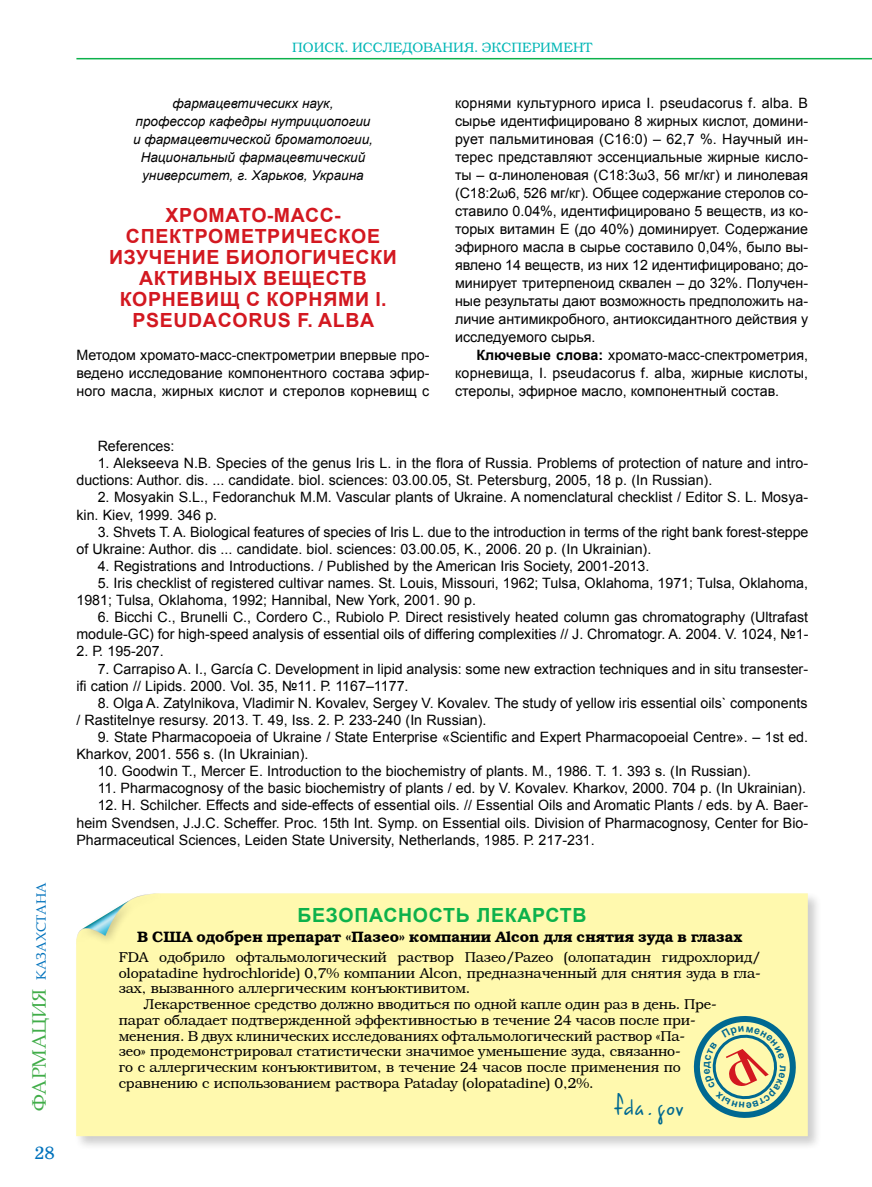
<style>
.page{position:relative;width:872px;height:1187px;background:#fff}
.page>*{position:absolute;margin:0;border:0;box-sizing:border-box;transform-origin:0 0}
.t1{font:22.5px "K Epsilon";color:#006991}
.t2{font:700 19.5px "Arial";letter-spacing:.035em;color:#d31820}
.t3{font:700 19.5px "Arial";color:#0db14b}
.t4{font:19.5px "Book Antiqua";color:#41ad49}
.t5{font:18px "DS School";color:#0072bc}
.t6{font:700 15px "K Bookman";color:#000}
.t7{font:14.25px/18px "Arial";color:#000}
.t8{font:14.25px "K Bookman";letter-spacing:-.01em;color:#000}
.t9{font:italic 13.5px/18px "Arial";color:#000;text-align:center}
.t10{font:13.5px "K Bookman";color:#00b6b5}
.t11{font:13.5px "Book Antiqua";color:#0072bc}
.s1{font-weight:700}
</style>
<div class="page">
<hr style="left:76px;top:58px;width:796px;height:1px;background:#0db14b">
<div style="left:74px;top:890px;width:748px;height:260px;background:#000;opacity:.2"></div>
<div style="left:76px;top:893px;width:731px;height:243px;background:#fff9ae"></div>
<div style="left:71px;top:888px;width:96px;height:67px;background:#000;opacity:.2"></div>
<svg style="left:76px;top:893px;width:83px;height:54px"></svg>
<svg style="left:690px;top:1012px;width:109px;height:109px"></svg>
<p class="t11" style="left:32px;top:979px;width:99px;rotate:-90deg">КАЗАХСТАНА</p>
<h2 class="t4" style="left:26px;top:1111px;width:124px;rotate:-90deg">ФАРМАЦИЯ</h2>
<p class="t5" style="left:34px;top:1142px;width:22px">28</p>
<p class="t10" style="left:292px;top:40px;width:301px">Поиск. исследования. эксперимент</p>
<p class="t9" style="left:133px;top:94px;width:241px">фармацевтичесикх наук,<br>профессор кафедры нутрициологии и фармацевтической броматологии,<br>Национальный фармацевтический университет, г. Харьков, Украина</p>
<h2 class="t2" style="left:166px;top:201px;width:177px">ХРОМАТО-МАСС-</h2>
<h2 class="t2" style="left:126px;top:222px;width:255px">СПЕКТРОМЕТРИЧЕСКОЕ</h2>
<h2 class="t2" style="left:109px;top:243px;width:289px">ИЗУЧЕНИЕ БИОЛОГИЧЕСКИ</h2>
<h2 class="t2" style="left:139px;top:264px;width:229px">АКТИВНЫХ ВЕЩЕСТВ</h2>
<h2 class="t2" style="left:120px;top:285px;width:268px">КОРНЕВИЩ С КОРНЯМИ I.</h2>
<h2 class="t2" style="left:132px;top:306px;width:29px">PSEUD</h2>
<h2 class="t2" style="left:203px;top:306px;width:31px">ACORUS</h2>
<h2 class="t2" style="left:297px;top:306px;width:79px">f. ALBA</h2>
<p class="t7" style="left:76px;top:346px;width:355px;text-align:justify">Методом хромато-масс-спектрометрии впервые про&shy;ведено исследование компонентного состава эфир&shy;ного масла, жирных кислот и стеролов корневищ с</p>
<p class="t7" style="left:455px;top:94px;width:355px;text-align:justify">корнями культурного ириса I. pseudacorus f. alba. В сырье идентифицировано 8 жирных кислот, домини&shy;рует пальмитиновая (С16:0) – 62,7 %. Научный ин&shy;терес представляют эссенциальные жирные кисло&shy;ты – α-линоленовая (С18:3ω3, 56 мг/кг) и линолевая (С18:2ω6, 526 мг/кг). Общее содержание стеролов со&shy;ставило 0.04%, идентифицировано 5 веществ, из ко&shy;торых витамин Е (до 40%) доминирует. Содержание эфирного масла в сырье составило 0,04%, было вы&shy;явлено 14 веществ, из них 12 идентифицировано; до&shy;минирует тритерпеноид сквален – до 32%. Получен&shy;ные результаты дают возможность предположить на&shy;личие антимикробного, антиоксидантного действия у исследуемого сырья.</p>
<p class="t7" style="left:455px;top:346px;width:354px;text-align:justify;text-indent:21px"><span class="s1">Ключевые слова:</span> хромато-масс-спектрометрия, корневища, I. pseudacorus f. alba, жирные кислоты, стеролы, эфирное масло, компонентный состав.</p>
<p class="t7" style="left:98px;top:437px;width:78px">References:</p>
<p class="t7" style="left:76px;top:454px;width:733px;line-height:17.1px;text-indent:21px">1. Alekseeva N.B. Species of the genus Iris L. in the flora of Russia. Problems of protection of nature and intro&shy;ductions: Author. dis. ... candidate. biol. sciences: 03.00.05, St. Petersburg, 2005, 18 p. (In Russian).</p>
<p class="t7" style="left:76px;top:488px;width:733px;line-height:17.1px;text-indent:21px">2. Mosyakin S.L., Fedoranchuk M.M. Vascular plants of Ukraine. A nomenclatural checklist / Editor S. L. Mosya&shy;kin. Kiev, 1999. 346 p.</p>
<p class="t7" style="left:76px;top:523px;width:733px;line-height:17.1px;text-indent:21px">3. Shvets T. A. Biological features of species of Iris L. due to the introduction in terms of the right bank forest-steppe of Ukraine: Author. dis ... candidate. biol. sciences: 03.00.05, K., 2006. 20 p. (In Ukrainian).</p>
<p class="t7" style="left:98px;top:556px;width:553px">4. Registrations and Introductions. / Published by the American Iris Society, 2001-2013.</p>
<p class="t7" style="left:76px;top:574px;width:733px;line-height:17.1px;text-indent:21px">5. Iris checklist of registered cultivar names. St. Louis, Missouri, 1962; Tulsa, Oklahoma, 1971; Tulsa, Oklahoma,<br>1981; Tulsa, Oklahoma, 1992; Hannibal, New York, 2001. 90 p.</p>
<p class="t7" style="left:76px;top:608px;width:733px;line-height:17.1px;text-align:right">6. Bicchi C., Brunelli C., Cordero C., Rubiolo P. Direct resistively heated column gas chromatography (Ultrafast module-GC) for high-speed analysis of essential oils of differing complexities // J. Chromatogr. A. 2004. V. 1024, №1-</p>
<p class="t7" style="left:76px;top:642px;width:89px">2. Р. 195-207.</p>
<p class="t7" style="left:76px;top:659px;width:733px;line-height:17.1px;text-indent:21px">7. Carrapiso A. I., García C. Development in lipid analysis: some new extraction techniques and in situ transester&shy;ifi cation // Lipids. 2000. Vol. 35, №11. Р. 1167–1177.</p>
<p class="t7" style="left:76px;top:694px;width:732px;line-height:17.1px;text-indent:21px">8. Olga A. Zatylnikova, Vladimir N. Kovalev, Sergey V. Kovalev. The study of yellow iris essential oils` components / Rastitelnye resursy. 2013. T. 49, Iss. 2. Р. 233-240 (In Russian).</p>
<p class="t7" style="left:76px;top:728px;width:733px;line-height:17.1px;text-indent:21px">9. State Pharmacopoeia of Ukraine / State Enterprise «Scientific and Expert Pharmacopoeial Centre». – 1st ed.<br>Kharkov, 2001. 556 s. (In Ukrainian).</p>
<p class="t7" style="left:98px;top:762px;width:655px">10. Goodwin T., Mercer E. Introduction to the biochemistry of plants. M., 1986. T. 1. 393 s. (In Russian).</p>
<p class="t7" style="left:98px;top:779px;width:709px">11. Pharmacognosy of the basic biochemistry of plants / ed. by V. Kovalev. Kharkov, 2000. 704 p. (In Ukrainian).</p>
<p class="t7" style="left:76px;top:796px;width:733px;line-height:17.1px;text-align:justify;text-indent:21px">12. H. Schilcher. Effects and side-effects of essential oils. // Essential Oils and Aromatic Plants / eds. by A. Baer&shy;heim Svendsen, J.J.C. Scheffer. Proc. 15th Int. Symp. on Essential oils. Division of Pharmacognosy, Center for Bio-Pharmaceutical Sciences, Leiden State University, Netherlands, 1985. Р. 217-231.</p>
<h2 class="t3" style="left:297px;top:901px;width:30px">Безопасност</h2>
<h2 class="t3" style="left:455px;top:901px;width:36px">ь лекарств</h2>
<p class="t6" style="left:137px;top:927px;width:606px">В США одобрен препарат «Пазео» компании Alcon для снятия зуда в глазах</p>
<p class="t8" style="left:119px;top:948px;width:643px">FDA одобрило офтальмологический раствор Пазео/Pazeo (олопатадин гидрохлорид/</p>
<p class="t8" style="left:119px;top:964px;width:643px">olopatadine hydrochloride) 0,7% компании Alcon, предназначенный для снятия зуда в гла-</p>
<p class="t8" style="left:119px;top:980px;width:353px">зах, вызванного аллергическим конъюктивитом.</p>
<p class="t8" style="left:144px;top:995px;width:574px">Лекарственное средство должно вводиться по одной капле один раз в день. Пре-</p>
<p class="t8" style="left:119px;top:1011px;width:578px">парат обладает подтвержденной эффективностью в течение 24 часов после при-</p>
<p class="t8" style="left:119px;top:1027px;width:568px">менения. В двух клинических исследованиях офтальмологический раствор «Па-</p>
<p class="t8" style="left:119px;top:1043px;width:563px">зео» продемонстрировал статистически значимое уменьшение зуда, связанно-</p>
<p class="t8" style="left:119px;top:1058px;width:563px">го с аллергическим конъюктивитом, в течение 24 часов после применения по</p>
<p class="t8" style="left:119px;top:1074px;width:476px">сравнению с использованием раствора Pataday (olopatadine) 0,2%.</p>
<h1 class="t1" style="left:613px;top:1092px;width:73px">fda.gov</h1>
</div>
